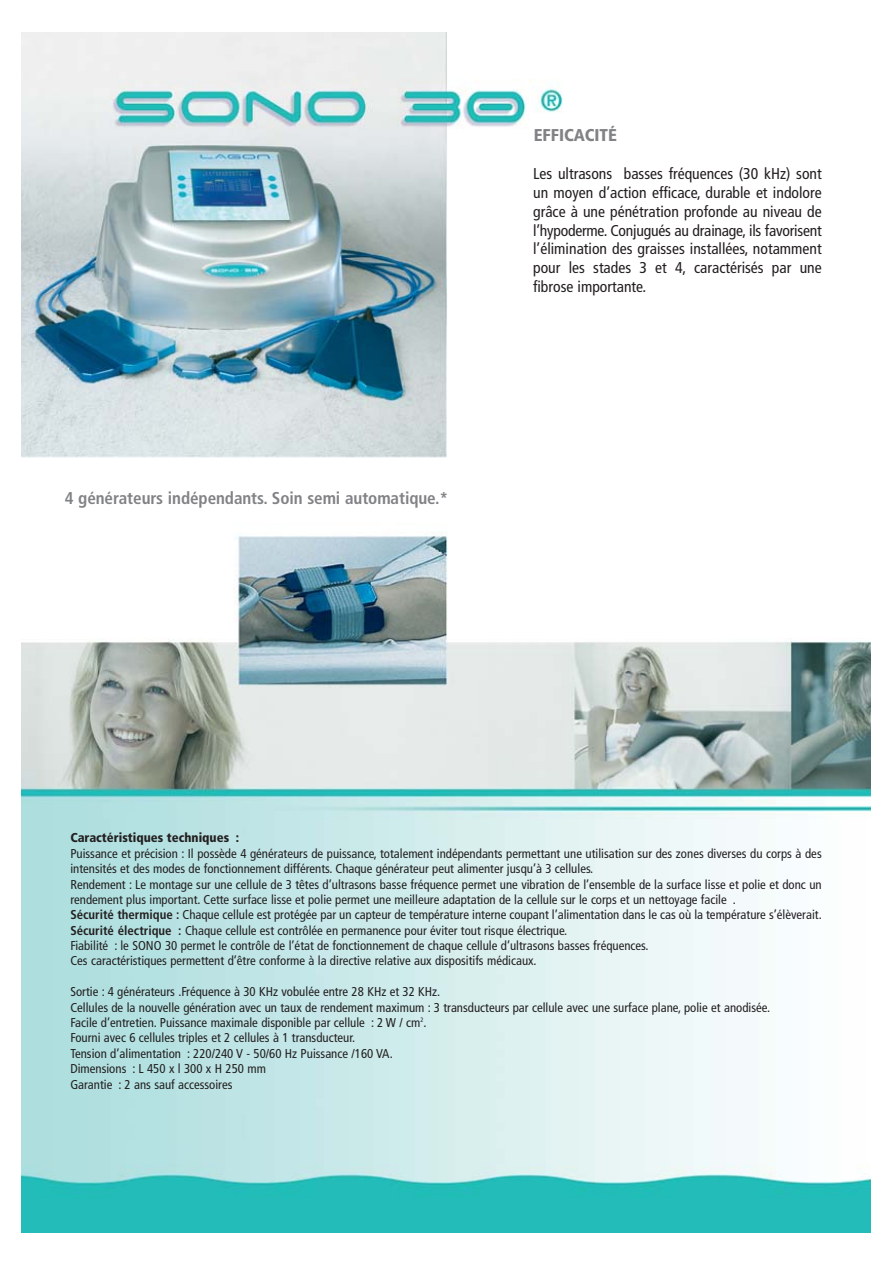
<style>
.page{position:relative;width:893px;height:1263px;background:#fff}
.page>*{position:absolute;margin:0;border:0;box-sizing:border-box;transform-origin:0 0}
.t1{font:700 condensed 17.1px "Frutiger";letter-spacing:-.005em;color:#808285}
.t2{font:900 condensed 17.1px "Frutiger";color:#808285}
.t3{font:condensed 15.6px/18.8px "Frutiger";color:#231f20;text-align:justify}
.t4{font:condensed 12.9px/15.5px "Frutiger";color:#231f20}
.t5{font:900 condensed 12.9px "Frutiger";color:#231f20}
.s1{font-weight:700}
</style>
<div class="page">
<img style="left:22px;top:32px;width:848px;height:1200px">
<h1 class="t2" style="left:534px;top:128px;width:85px">EFFICACITÉ</h1>
<h1 class="t1" style="left:65px;top:491px;width:385px">4 générateurs indépendants. Soin semi automatique.*</h1>
<p class="t3" style="left:533px;top:166px;width:290px">Les ultrasons basses fréquences (30 kHz) sont un moyen d’action efficace, durable et indolore grâce à une pénétration profonde au niveau de l’hypoderme. Conjugués au drainage, ils favorisent l’élimination des graisses installées, notamment pour les stades 3 et 4, caractérisés par une fibrose importante.</p>
<p class="t5" style="left:70px;top:833px;width:170px">Caractéristiques techniques :</p>
<p class="t4" style="left:70px;top:846px;width:753px">Puissance et précision : Il possède 4 générateurs de puissance, totalement indépendants permettant une utilisation sur des zones diverses du corps à des intensités et des modes de fonctionnement différents. Chaque générateur peut alimenter jusqu’à 3 cellules.<br>Rendement : Le montage sur une cellule de 3 têtes d’ultrasons basse fréquence permet une vibration de l’ensemble de la surface lisse et polie et donc un rendement plus important. Cette surface lisse et polie permet une meilleure adaptation de la cellule sur le corps et un nettoyage facile .<br><span class="s1">Sécurité thermique :</span> Chaque cellule est protégée par un capteur de température interne coupant l’alimentation dans le cas où la température s’élèverait.<br><span class="s1">Sécurité électrique :</span> Chaque cellule est contrôlée en permanence pour éviter tout risque électrique.<br>Fiabilité : le SONO 30 permet le contrôle de l’état de fonctionnement de chaque cellule d’ultrasons basses fréquences.<br>Ces caractéristiques permettent d’être conforme à la directive relative aux dispositifs médicaux.</p>
<p class="t4" style="left:70px;top:985px;width:701px">Sortie : 4 générateurs .Fréquence à 30 KHz vobulée entre 28 KHz et 32 KHz.<br>Cellules de la nouvelle génération avec un taux de rendement maximum : 3 transducteurs par cellule avec une surface plane, polie et anodisée.<br>Facile d’entretien. Puissance maximale disponible par cellule : 2 W / cm<sup>2</sup>.<br>Fourni avec 6 cellules triples et 2 cellules à 1 transducteur.<br>Tension d’alimentation : 220/240 V - 50/60 Hz Puissance /160 VA.<br>Dimensions : L 450 x l 300 x H 250 mm<br>Garantie : 2 ans sauf accessoires</p>
</div>
